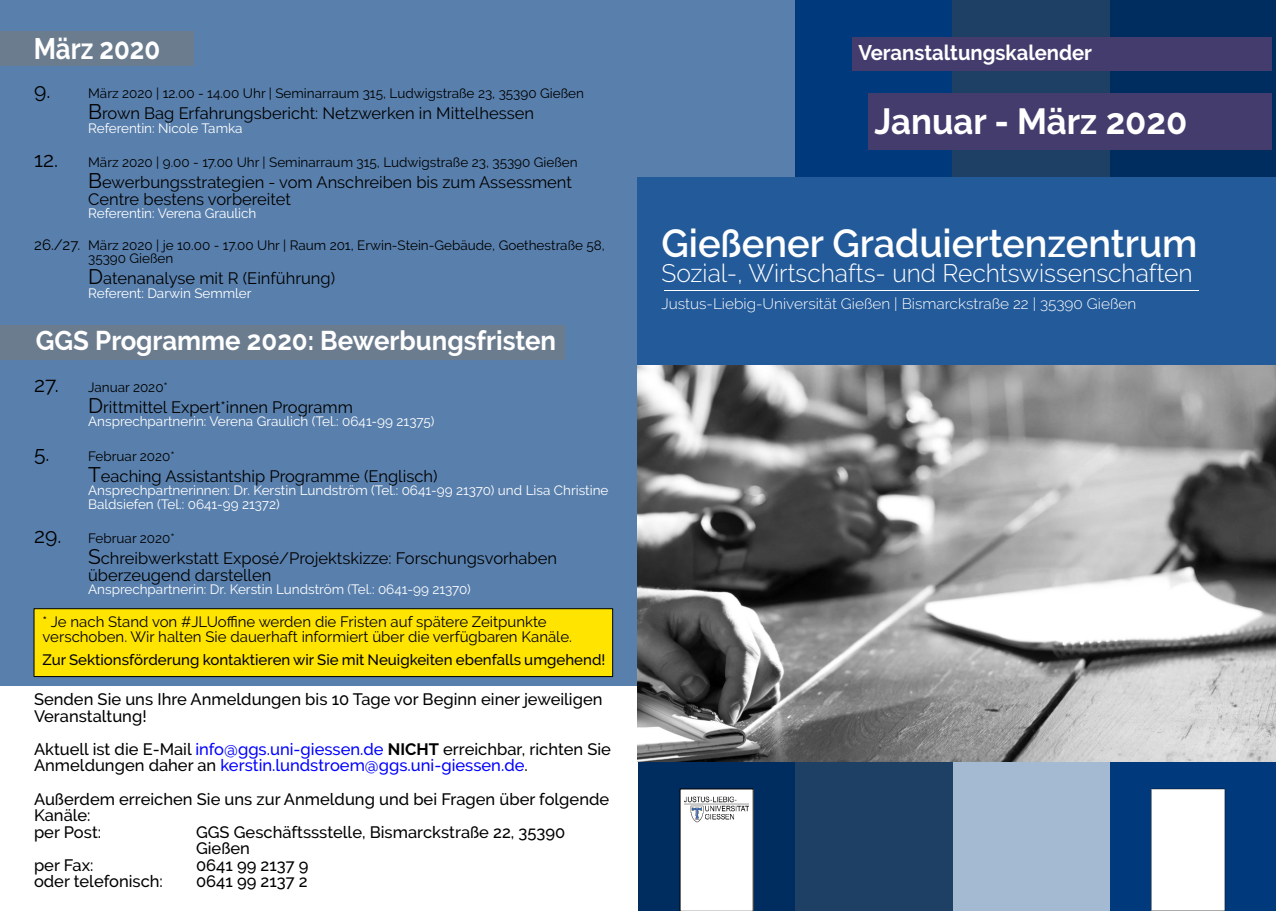
<style>
.page{position:relative;width:1276px;height:911px;background:#fff}
.page>*{position:absolute;margin:0;border:0;box-sizing:border-box;transform-origin:0 0}
.t1{font:600 39px "Raleway";color:#fff}
.t2{font:700 36.15px "Raleway";color:#fff;scale:.96 1}
.t3{font:700 29.55px "Raleway";color:#fff;scale:.87 1}
.t4{font:700 27px "Raleway";color:#fff;scale:.96 1}
.t5{font:300 25.2px "Raleway";color:#fff}
.t6{font:700 21.15px "Raleway";color:#fff;scale:.96 1}
.t7{font:16.5px/16.5px "Raleway";color:#000}
.t8{font:500 16.5px/16.5px "Raleway";color:#000}
.t9{font:500 16.5px/16.5px "Raleway";color:#00f}
.t10{font:15px/15px "Raleway";color:#000}
.t11{font:500 15px "Raleway";color:#000}
.t12{font:300 15px "Raleway";color:#fff}
.t13{font:13.5px/13.5px "Raleway";color:#fff}
.t14{font:13.5px/13.5px "Raleway";color:#000}
.s1{font-size:21px}
.s2{font-size:15px}
.s3{color:#000}
.s4{font-weight:700;color:#000}
</style>
<div class="page">
<div style="left:0;top:0;width:640px;height:685px;background:#5980ad"></div>
<div style="left:0;top:325px;width:565px;height:34px;background:#6b7c8f"></div>
<div style="left:0;top:32px;width:193px;height:34px;background:#6b7c8f"></div>
<div style="left:34px;top:608px;width:579px;height:68px;background:#ffe400;border:1px solid #000"></div>
<img style="left:638px;top:364px;width:638px;height:397px">
<div style="left:638px;top:761px;width:159px;height:149px;background:#002d5f"></div>
<div style="left:795px;top:761px;width:157px;height:149px;background:#1e4065"></div>
<div style="left:953px;top:761px;width:157px;height:149px;background:#a4bad3"></div>
<div style="left:1110px;top:761px;width:166px;height:149px;background:#003a7d"></div>
<div style="left:1151px;top:788px;width:74px;height:122px;background:#fff"></div>
<div style="left:680px;top:788px;width:73px;height:122px;background:#fff"></div>
<img style="left:684px;top:796px;width:65px;height:26px">
<div style="left:638px;top:0;width:157px;height:177px;background:#5980ad"></div>
<div style="left:795px;top:0;width:157px;height:177px;background:#003a7d"></div>
<div style="left:952px;top:0;width:158px;height:177px;background:#1e4065"></div>
<div style="left:1110px;top:0;width:166px;height:177px;background:#002d5f"></div>
<div style="left:638px;top:177px;width:638px;height:187px;background:#235a99"></div>
<hr style="left:664px;top:290px;width:534px;height:1px;background:#fff">
<div style="left:852px;top:38px;width:419px;height:33px;background:#443c6d"></div>
<div style="left:868px;top:93px;width:403px;height:57px;background:#443c6d"></div>
<h3 class="t3" style="left:34px;top:31px;width:147px">März 2020</h3>
<p class="t14" style="left:34px;top:87px;width:551px"><span class="s1">9.</span> März 2020 | 12.00 - 14.00 Uhr | Seminarraum 315, Ludwigstraße 23, 35390 Gießen</p>
<p class="t7" style="left:88px;top:105px;width:447px"><span class="s1">B</span>rown Bag Erfahrungsbericht: Netzwerken in Mittelhessen</p>
<p class="t13" style="left:88px;top:121px;width:156px">Referentin: Nicole Tamka</p>
<p class="t14" style="left:34px;top:156px;width:545px"><span class="s1">12.</span> März 2020 | 9.00 - 17.00 Uhr | Seminarraum 315, Ludwigstraße 23, 35390 Gießen</p>
<p class="t7" style="left:88px;top:174px;width:485px"><span class="s1">B</span>ewerbungsstrategien - vom Anschreiben bis zum Assessment<br>Centre bestens vorbereitet</p>
<p class="t13" style="left:88px;top:207px;width:170px">Referentin: Verena Graulich</p>
<p class="t14" style="left:88px;top:238px;width:518px;text-indent:-54px"><span class="s2">26./27.</span> März 2020 | je 10.00 - 17.00 Uhr | Raum 201, Erwin-Stein-Gebäude, Goethestraße 58,<br>35390 Gießen</p>
<p class="t7" style="left:88px;top:270px;width:248px"><span class="s1">D</span>atenanalyse mit R (Einführung)</p>
<p class="t13" style="left:88px;top:286px;width:165px">Referent: Darwin Semmler</p>
<h3 class="t4" style="left:36px;top:324px;width:543px">GGS Programme 2020: Bewerbungsfristen</h3>
<p class="t14" style="left:34px;top:380px;width:135px"><span class="s1">27.</span> Januar 2020*</p>
<p class="t7" style="left:88px;top:398px;width:266px"><span class="s1">D</span>rittmittel Expert*innen Programm</p>
<p class="t13" style="left:88px;top:414px;width:348px">Ansprechpartnerin: Verena Graulich (Tel.: 0641-99 21375)</p>
<p class="t14" style="left:34px;top:449px;width:142px"><span class="s1">5.</span> Februar 2020*</p>
<p class="t7" style="left:88px;top:467px;width:351px"><span class="s1">T</span>eaching Assistantship Programme (Englisch)</p>
<p class="t13" style="left:88px;top:483px;width:522px">Ansprechpartnerinnen: Dr. Kerstin Lundström (Tel.: 0641-99 21370) und Lisa Christine<br>Baldsiefen (Tel.: 0641-99 21372)</p>
<p class="t14" style="left:34px;top:531px;width:142px"><span class="s1">29.</span> Februar 2020*</p>
<p class="t7" style="left:88px;top:550px;width:470px"><span class="s1">S</span>chreibwerkstatt Exposé/Projektskizze: Forschungsvorhaben überzeugend darstellen</p>
<p class="t13" style="left:88px;top:582px;width:384px">Ansprechpartnerin: Dr. Kerstin Lundström (Tel.: 0641-99 21370)</p>
<p class="t10" style="left:43px;top:614px;width:531px">* Je nach Stand von #JLUoffine werden die Fristen auf spätere Zeitpunkte verschoben. Wir halten Sie dauerhaft informiert über die verfügbaren Kanäle.</p>
<p class="t11" style="left:43px;top:650px;width:564px">Zur Sektionsförderung kontaktieren wir Sie mit Neuigkeiten ebenfalls umgehend!</p>
<p class="t8" style="left:34px;top:691px;width:570px">Senden Sie uns Ihre Anmeldungen bis 10 Tage vor Beginn einer jeweiligen<br>Veranstaltung!</p>
<p class="t9" style="left:34px;top:740px;width:578px"><span class="s3">Aktuell ist die E-Mail</span> info@ggs.uni-giessen.de <span class="s4">NICHT</span> <span class="s3">erreichbar, richten Sie<br>Anmeldungen daher an</span> kerstin.lundstroem@ggs.uni-giessen.de<span class="s3">.</span></p>
<p class="t8" style="left:34px;top:790px;width:577px">Außerdem erreichen Sie uns zur Anmeldung und bei Fragen über folgende<br>Kanäle:<br>per Post:</p>
<p class="t8" style="left:196px;top:823px;width:371px">GGS Geschäftssstelle, Bismarckstraße 22, 35390<br>Gießen</p>
<p class="t8" style="left:34px;top:856px;width:61px">per Fax:</p>
<p class="t8" style="left:196px;top:856px;width:114px">0641 99 2137 9</p>
<p class="t8" style="left:34px;top:872px;width:130px">oder telefonisch:</p>
<p class="t8" style="left:196px;top:872px;width:113px">0641 99 2137 2</p>
<p class="t6" style="left:858px;top:40px;width:245px">Veranstaltungskalender</p>
<h2 class="t2" style="left:874px;top:100px;width:327px">Januar - März 2020</h2>
<h1 class="t1" style="left:661px;top:220px;width:537px">Gießener Graduiertenzentrum</h1>
<h3 class="t5" style="left:661px;top:258px;width:533px">Sozial-, Wirtschafts- und Rechtswissenschaften</h3>
<p class="t12" style="left:661px;top:295px;width:476px">Justus-Liebig-Universität Gießen | Bismarckstraße 22 | 35390 Gießen</p>
</div>
